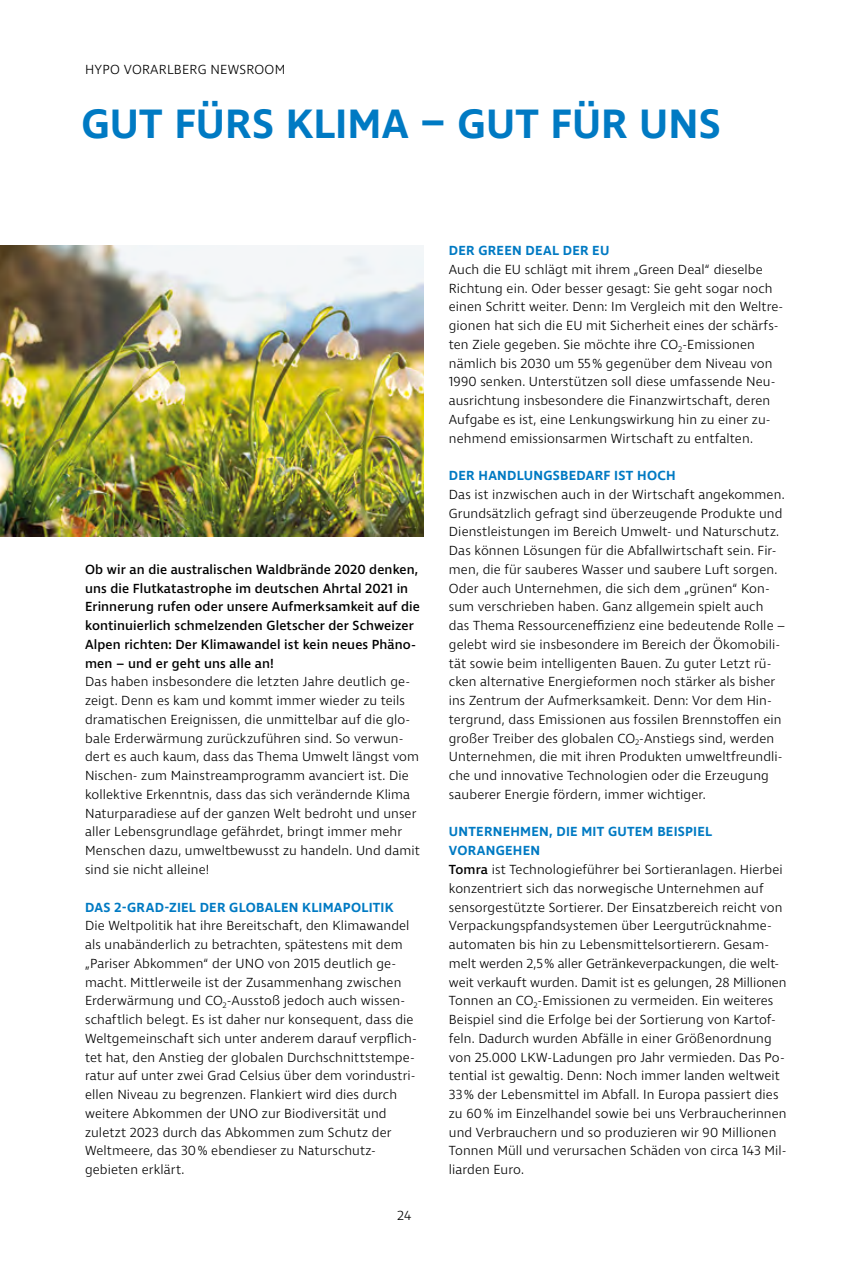
<style>
.page{position:relative;width:851px;height:1263px;background:#fff}
.page>*{position:absolute;margin:0;border:0;box-sizing:border-box;transform-origin:0 0}
.t1{font:600 42px "Ingra";letter-spacing:.005em;color:#007ac3}
.t2{font:300 13.5px/18.8px "Ingra";letter-spacing:.01em;color:#000}
.t3{font:500 13.5px/18.8px "Ingra";letter-spacing:.01em;color:#000}
.t4{font:600 13.5px "Ingra";letter-spacing:.02em;color:#007ac3}
.s1{font-weight:600;color:#007ac3}
.s2{font-weight:500}
</style>
<div class="page">
<img style="left:0;top:441px;width:423px;height:95px">
<img style="left:0;top:246px;width:423px;height:195px">
<p class="t2" style="left:85px;top:61px;width:202px">HYPO VORARLBERG NEWSROOM</p>
<h1 class="t1" style="left:81px;top:98px;width:640px">GUT FÜRS KLIMA – GUT FÜR UNS</h1>
<p class="t3" style="left:85px;top:561px;width:336px">Ob wir an die australischen Waldbrände 2020 denken, uns die Flutkatastrophe im deutschen Ahrtal 2021 in Erinnerung rufen oder unsere Aufmerksamkeit auf die kontinuierlich schmelzenden Gletscher der Schweizer Alpen richten: Der Klimawandel ist kein neues Phäno&shy;men – und er geht uns alle an!</p>
<p class="t2" style="left:85px;top:673px;width:336px">Das haben insbesondere die letzten Jahre deutlich ge&shy;zeigt. Denn es kam und kommt immer wieder zu teils dramatischen Ereignissen, die unmittelbar auf die glo&shy;bale Erderwärmung zurückzuführen sind. So verwun&shy;dert es auch kaum, dass das Thema Umwelt längst vom Nischen- zum Mainstreamprogramm avanciert ist. Die kollektive Erkenntnis, dass das sich verändernde Klima Naturparadiese auf der ganzen Welt bedroht und unser aller Lebensgrundlage gefährdet, bringt immer mehr Menschen dazu, umweltbewusst zu handeln. Und damit sind sie nicht alleine!</p>
<p class="t4" style="left:85px;top:898px;width:310px">DAS 2-GRAD-ZIEL DER GLOBALEN KLIMAPOLITIK</p>
<p class="t2" style="left:85px;top:917px;width:333px">Die Weltpolitik hat ihre Bereitschaft, den Klimawandel als unabänderlich zu betrachten, spätestens mit dem „Pariser Abkommen“ der UNO von 2015 deutlich ge&shy;macht. Mittlerweile ist der Zusammenhang zwischen Erderwärmung und CO<sub>2</sub>-Ausstoß jedoch auch wissen&shy;schaftlich belegt. Es ist daher nur konsequent, dass die Weltgemeinschaft sich unter anderem darauf verpflich&shy;tet hat, den Anstieg der globalen Durchschnittstempe&shy;ratur auf unter zwei Grad Celsius über dem vorindustri&shy;ellen Niveau zu begrenzen. Flankiert wird dies durch weitere Abkommen der UNO zur Biodiversität und zuletzt 2023 durch das Abkommen zum Schutz der Weltmeere, das 30% ebendieser zu Naturschutz&shy;gebieten erklärt.</p>
<p class="t2" style="left:397px;top:1207px;width:16px">24</p>
<p class="t4" style="left:449px;top:242px;width:162px">DER GREEN DEAL DER EU</p>
<p class="t2" style="left:449px;top:261px;width:336px">Auch die EU schlägt mit ihrem „Green Deal“ dieselbe Richtung ein. Oder besser gesagt: Sie geht sogar noch einen Schritt weiter. Denn: Im Vergleich mit den Weltre&shy;gionen hat sich die EU mit Sicherheit eines der schärfs&shy;ten Ziele gegeben. Sie möchte ihre CO<sub>2</sub>-Emissionen nämlich bis 2030 um 55% gegenüber dem Niveau von 1990 senken. Unterstützen soll diese umfassende Neu&shy;ausrichtung insbesondere die Finanzwirtschaft, deren Aufgabe es ist, eine Lenkungswirkung hin zu einer zu&shy;nehmend emissionsarmen Wirtschaft zu entfalten.</p>
<p class="t4" style="left:449px;top:467px;width:228px">DER HANDLUNGSBEDARF IST HOCH</p>
<p class="t2" style="left:449px;top:486px;width:338px">Das ist inzwischen auch in der Wirtschaft angekommen.<br>Grundsätzlich gefragt sind überzeugende Produkte und Dienstleistungen im Bereich Umwelt- und Naturschutz.<br>Das können Lösungen für die Abfallwirtschaft sein. Fir&shy;men, die für sauberes Wasser und saubere Luft sorgen.<br>Oder auch Unternehmen, die sich dem „grünen“ Kon&shy;sum verschrieben haben. Ganz allgemein spielt auch das Thema Ressourceneffizienz eine bedeutende Rolle – gelebt wird sie insbesondere im Bereich der Ökomobili&shy;tät sowie beim intelligenten Bauen. Zu guter Letzt rü&shy;cken alternative Energieformen noch stärker als bisher ins Zentrum der Aufmerksamkeit. Denn: Vor dem Hin&shy;tergrund, dass Emissionen aus fossilen Brennstoffen ein großer Treiber des globalen CO<sub>2</sub>-Anstiegs sind, werden Unternehmen, die mit ihren Produkten umweltfreundli&shy;che und innovative Technologien oder die Erzeugung sauberer Energie fördern, immer wichtiger.</p>
<p class="t2" style="left:449px;top:823px;width:339px"><span class="s1">UNTERNEHMEN, DIE MIT GUTEM BEISPIEL VORANGEHEN<br></span><span class="s2">Tomra</span> ist Technologieführer bei Sortieranlagen. Hierbei konzentriert sich das norwegische Unternehmen auf sensorgestützte Sortierer. Der Einsatzbereich reicht von Verpackungspfandsystemen über Leergutrücknahme&shy;automaten bis hin zu Lebensmittelsortierern. Gesam&shy;melt werden 2,5% aller Getränkeverpackungen, die welt&shy;weit verkauft wurden. Damit ist es gelungen, 28 Millionen Tonnen an CO<sub>2</sub>-Emissionen zu vermeiden. Ein weiteres Beispiel sind die Erfolge bei der Sortierung von Kartof&shy;feln. Dadurch wurden Abfälle in einer Größenordnung von 25.000 LKW-Ladungen pro Jahr vermieden. Das Po&shy;tential ist gewaltig. Denn: Noch immer landen weltweit 33% der Lebensmittel im Abfall. In Europa passiert dies zu 60% im Einzelhandel sowie bei uns Verbraucherinnen und Verbrauchern und so produzieren wir 90 Millionen Tonnen Müll und verursachen Schäden von circa 143 Mil&shy;liarden Euro.</p>
</div>
